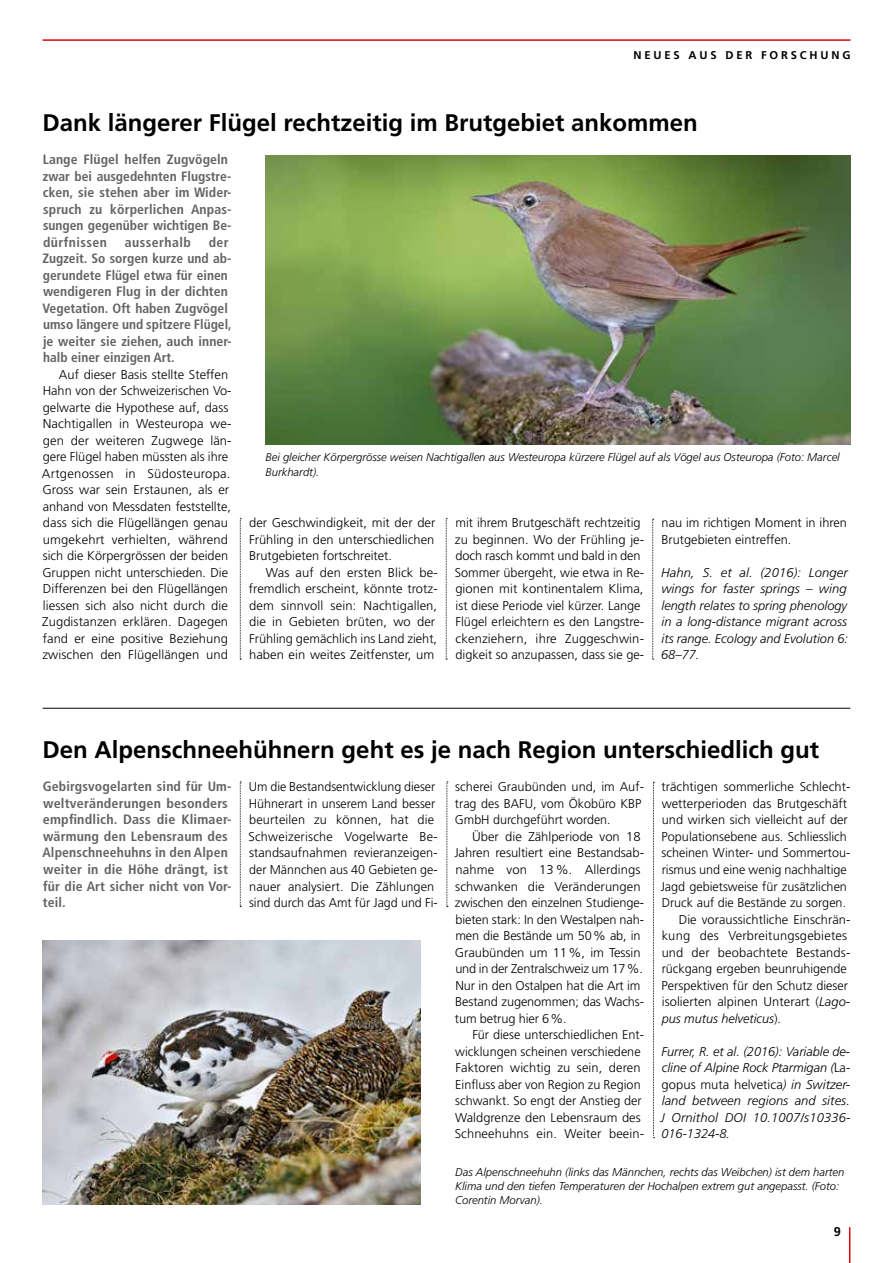
<style>
.page{position:relative;width:893px;height:1263px;background:#fff}
.page>*{position:absolute;margin:0;border:0;box-sizing:border-box;transform-origin:0 0}
.t1{font:700 24px "Frutiger";color:#000}
.t2{font:700 condensed 13.5px/16.5px "Frutiger";letter-spacing:.005em;color:#636362}
.t3{font:700 condensed 13.5px "Frutiger";letter-spacing:.03em;color:#636362}
.t4{font:300 12.75px/16.5px "Frutiger";color:#000}
.t5{font:italic 300 12.75px/16.5px "Frutiger";color:#000;text-align:justify}
.t6{font:700 12.75px "Frutiger";color:#000}
.t7{font:italic 300 11.25px/14.2px "Frutiger";color:#000}
.t8{font:700 11.25px "Frutiger";letter-spacing:.25em;color:#000}
.s1{font-style:italic}
.s2{font-style:normal}
</style>
<div class="page">
<hr style="left:849px;top:1227px;width:1px;height:36px;background:#e3000f">
<hr style="left:43px;top:39px;width:807px;height:2px;background:#e3000f">
<img style="left:266px;top:155px;width:584px;height:290px">
<img style="left:43px;top:940px;width:378px;height:264px">
<svg style="left:240px;top:782px;width:1px;height:125px"></svg>
<svg style="left:240px;top:518px;width:1px;height:142px"></svg>
<svg style="left:446px;top:518px;width:1px;height:142px"></svg>
<svg style="left:447px;top:781px;width:1px;height:126px"></svg>
<svg style="left:652px;top:519px;width:2px;height:141px"></svg>
<svg style="left:653px;top:782px;width:1px;height:356px"></svg>
<hr style="left:43px;top:708px;width:807px;height:1px;background:#000">
<p class="t8" style="left:634px;top:49px;width:218px">NEUES AUS DER FORSCHUNG</p>
<h1 class="t1" style="left:43px;top:109px;width:657px">Dank längerer Flügel rechtzeitig im Brutgebiet ankommen</h1>
<p class="t2" style="left:43px;top:151px;width:190px">Lange Flügel helfen Zugvögeln zwar bei ausgedehnten Flugstre&shy;cken, sie stehen aber im Wider&shy;spruch zu körperlichen Anpas&shy;sungen gegenüber wichtigen Be&shy;dürfnissen</p>
<p class="t2" style="left:42px;top:234px;width:191px;text-indent:166px">der<br>Zugzeit. So sorgen kurze und ab&shy;gerundete Flügel etwa für einen wendigeren Flug in der dichten<br>Vegetation. Oft haben Zugvögel umso längere und spitzere Flügel, je weiter sie ziehen, auch inner&shy;halb einer einzigen Art.</p>
<p class="t4" style="left:42px;top:366px;width:191px;text-indent:17px">Auf dieser Basis stellte Steffen<br>Hahn von der Schweizerischen Vo&shy;gelwarte die Hypothese auf, dass<br>Nachtigallen in Westeuropa we&shy;gen der weiteren Zugwege län&shy;gere Flügel haben müssten als ihre<br>Artgenossen in Südosteuropa.<br>Gross war sein Erstaunen, als er anhand von Messdaten feststellte, dass sich die Flügellängen genau umgekehrt verhielten, während sich die Körpergrössen der beiden<br>Gruppen nicht unterschieden. Die<br>Differenzen bei den Flügellängen liessen sich also nicht durch die<br>Zugdistanzen erklären. Dagegen fand er eine positive Beziehung zwischen den Flügellängen und</p>
<p class="t3" style="left:125px;top:234px;width:68px">ausserhalb</p>
<p class="t7" style="left:265px;top:450px;width:576px">Bei gleicher Körpergrösse weisen Nachtigallen aus Westeuropa kürzere Flügel auf als Vögel aus Osteuropa (Foto: Marcel<br>Burkhardt).</p>
<p class="t4" style="left:249px;top:515px;width:188px;text-align:justify">der Geschwindigkeit, mit der der Frühling in den unterschiedlichen Brutgebieten fortschreitet.</p>
<p class="t4" style="left:249px;top:564px;width:190px;text-indent:17px">Was auf den ersten Blick be&shy;fremdlich erscheint, könnte trotz&shy;dem sinnvoll sein: Nachtigallen, die in Gebieten brüten, wo der<br>Frühling gemächlich ins Land zieht, haben ein weites Zeitfenster, um</p>
<p class="t4" style="left:455px;top:515px;width:191px">mit ihrem Brutgeschäft rechtzeitig zu beginnen. Wo der Frühling je&shy;doch rasch kommt und bald in den Sommer übergeht, wie etwa in Re&shy;gionen mit kontinentalem Klima, ist diese Periode viel kürzer. Lange Flügel erleichtern es den Langstre&shy;ckenziehern, ihre Zuggeschwin&shy;digkeit so anzupassen, dass sie ge-</p>
<p class="t4" style="left:661px;top:515px;width:187px">nau im richtigen Moment in ihren<br>Brutgebieten eintreffen.</p>
<p class="t5" style="left:661px;top:564px;width:188px">Hahn, S. et al. (2016): Longer wings for faster springs – wing length relates to spring phenology in a long-distance migrant across its range. Ecology and Evolution 6:<br>68–77.</p>
<h1 class="t1" style="left:43px;top:736px;width:778px">Den Alpenschneehühnern geht es je nach Region unterschiedlich gut</h1>
<p class="t2" style="left:42px;top:778px;width:191px">Gebirgsvogelarten sind für Um&shy;weltveränderungen besonders empfindlich. Dass die Klimaer&shy;wärmung den Lebensraum des<br>Alpenschneehuhns in den Alpen weiter in die Höhe drängt, ist für die Art sicher nicht von Vor&shy;teil.</p>
<p class="t4" style="left:248px;top:779px;width:191px">Um die Bestandsentwicklung dieser<br>Hühnerart in unserem Land besser beurteilen zu können, hat die<br>Schweizerische Vogelwarte Be&shy;standsaufnahmen revieranzeigen&shy;der Männchen aus 40 Gebieten ge&shy;nauer analysiert. Die Zählungen sind durch das Amt für Jagd und Fi-</p>
<p class="t4" style="left:455px;top:779px;width:191px">scherei Graubünden und, im Auf&shy;trag des BAFU, vom Ökobüro KBP<br>GmbH durchgeführt worden.</p>
<p class="t4" style="left:454px;top:828px;width:191px;text-indent:18px">Über die Zählperiode von 18<br>Jahren resultiert eine Bestandsab&shy;nahme von 13%. Allerdings schwanken die Veränderungen zwischen den einzelnen Studienge&shy;bieten stark: In den Westalpen nah&shy;men die Bestände um 50% ab, in<br>Graubünden um 11%, im Tessin und in der Zentralschweiz um 17%.<br>Nur in den Ostalpen hat die Art im<br>Bestand zugenommen; das Wachs&shy;tum betrug hier 6%.</p>
<p class="t4" style="left:455px;top:1026px;width:191px;text-indent:18px">Für diese unterschiedlichen Ent&shy;wicklungen scheinen verschiedene Faktoren wichtig zu sein, deren Einfluss aber von Region zu Region schwankt. So engt der Anstieg der Waldgrenze den Lebensraum des Schneehuhns ein. Weiter beein-</p>
<p class="t4" style="left:661px;top:779px;width:190px">trächtigen sommerliche Schlecht-</p>
<p class="t4" style="left:662px;top:795px;width:187px">wetterperioden das Brutgeschäft</p>
<p class="t4" style="left:662px;top:812px;width:188px">und wirken sich vielleicht auf der</p>
<p class="t4" style="left:662px;top:828px;width:187px">Populationsebene aus. Schliesslich</p>
<p class="t4" style="left:662px;top:845px;width:190px">scheinen Winter- und Sommertou-</p>
<p class="t4" style="left:662px;top:861px;width:187px">rismus und eine wenig nachhaltige</p>
<p class="t4" style="left:661px;top:878px;width:188px">Jagd gebietsweise für zusätzlichen</p>
<p class="t4" style="left:662px;top:894px;width:186px">Druck auf die Bestände zu sorgen.</p>
<p class="t4" style="left:679px;top:911px;width:173px">Die voraussichtliche Einschrän-</p>
<p class="t4" style="left:662px;top:927px;width:187px">kung des Verbreitungsgebietes</p>
<p class="t4" style="left:662px;top:944px;width:190px">und der beobachtete Bestands-</p>
<p class="t4" style="left:662px;top:960px;width:187px">rückgang ergeben beunruhigende</p>
<p class="t4" style="left:662px;top:977px;width:188px">Perspektiven für den Schutz dieser</p>
<p class="t4" style="left:662px;top:993px;width:190px">isolierten alpinen Unterart (<span class="s1">Lago-</span></p>
<p class="t5" style="left:662px;top:1010px;width:121px">pus mutus helveticus<span class="s2">).</span></p>
<p class="t5" style="left:660px;top:1043px;width:191px">Furrer, R. et al. (2016): Variable de&shy;cline of Alpine Rock Ptarmigan (<span class="s2">La&shy;gopus muta helvetica</span>) in Switzer&shy;land between regions and sites.<br>J Ornithol DOI 10.1007/s10336- 016-1324-8.</p>
<p class="t7" style="left:455px;top:1164px;width:391px">Das Alpenschneehuhn (links das Männchen, rechts das Weibchen) ist dem harten<br>Klima und den tiefen Temperaturen der Hochalpen extrem gut angepasst. (Foto:<br>Corentin Morvan).</p>
<p class="t6" style="left:834px;top:1224px;width:9px">9</p>
</div>
